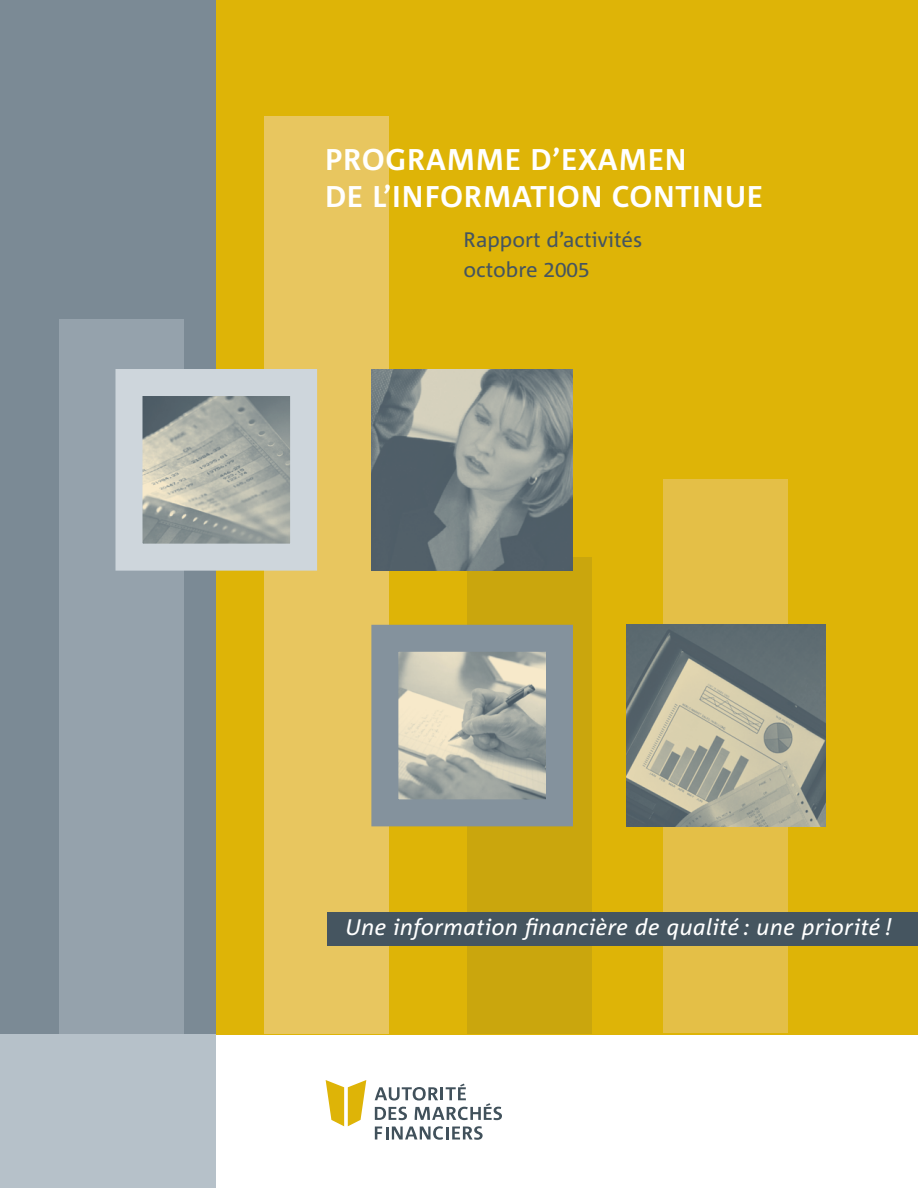
<style>
.page{position:relative;width:918px;height:1188px;background:#fff}
.page>*{position:absolute;margin:0;border:0;box-sizing:border-box;transform-origin:0 0}
.t1{font:700 30px/37.8px "Corpid";letter-spacing:.02em;color:#fff}
.t2{font:italic 22.5px "Corpid";letter-spacing:.02em;color:#fff}
.t3{font:21px/30px "Corpid";color:#455560}
.s1{font-family:"Corpid Caps"}
</style>
<div class="page">
<div style="left:0;top:0;width:216px;height:1188px;background:#7b8a95"></div>
<div style="left:59px;top:320px;width:125px;height:714px;background:#95a2ac"></div>
<div style="left:216px;top:0;width:702px;height:1034px;background:#deb407"></div>
<svg style="left:326px;top:1080px;width:40px;height:46px"></svg>
<svg style="left:375px;top:1084px;width:127px;height:36px"></svg>
<svg style="left:375px;top:1126px;width:108px;height:14px"></svg>
<div style="left:0;top:1034px;width:216px;height:154px;background:#b6c1c9"></div>
<div style="left:264px;top:116px;width:124px;height:918px;background:#e8c65f"></div>
<div style="left:467px;top:557px;width:125px;height:477px;background:#caa60d"></div>
<div style="left:663px;top:479px;width:125px;height:554px;background:#e4bf47"></div>
<img style="left:626px;top:625px;width:199px;height:201px">
<div style="left:327px;top:912px;width:591px;height:34px;background:#455560"></div>
<svg style="left:371px;top:625px;width:202px;height:201px;background:#a0a7a4"></svg>
<svg style="left:116px;top:369px;width:201px;height:202px;background:#b6bcbb"></svg>
<img style="left:372px;top:369px;width:201px;height:201px">
<h1 class="t1" style="left:325px;top:144px;width:440px">PROGRAMME D’EXAMEN<br>DE L’INFORMATION CONTINUE</h1>
<p class="t3" style="left:464px;top:226px;width:180px">Rapport d’activités octobre <span class="s1">2005</span></p>
<p class="t2" style="left:345px;top:917px;width:548px">Une information financière de qualité : une priorité !</p>
</div>
